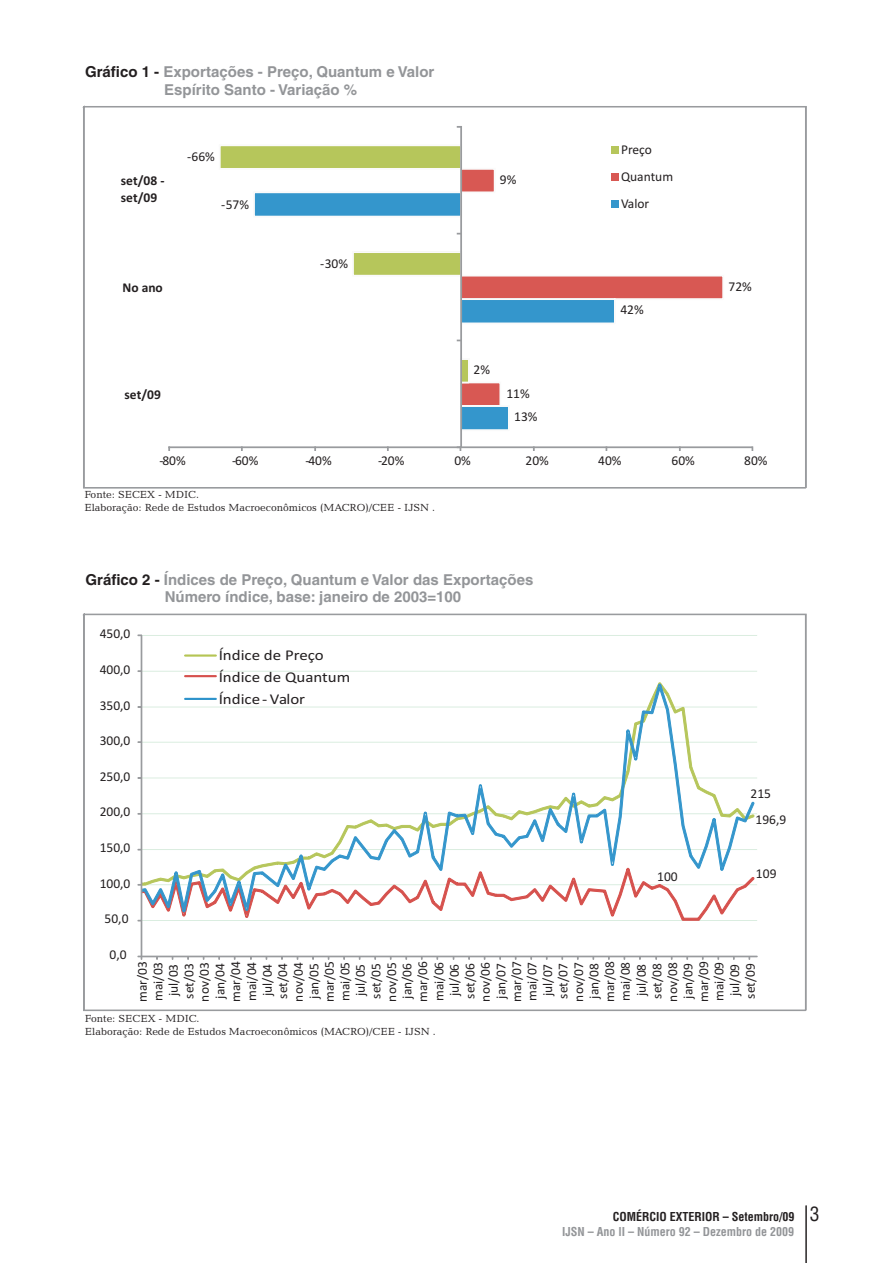
<style>
.page{position:relative;width:893px;height:1263px;background:#fff}
.page>*{position:absolute;margin:0;border:0;box-sizing:border-box;transform-origin:0 0}
.t1{font:700 15px/17.9px "Helvetica LT";color:#939598;text-align:center}
.t2{font:15px "Calibri";color:#231f20;scale:1.13 1}
.t3{font:13.5px "Calibri";color:#231f20}
.t4{font:700 13.5px/16.5px "Calibri";color:#231f20}
.t5{font:700 condensed 12px/15.9px "Helvetica LT";color:#939598}
.t6{font:10.5px/12.6px "Candida BT";color:#231f20}
.s1{color:#231f20}
.s2{font-weight:400;font-size:19.5px;color:#231f20}
</style>
<div class="page">
<hr style="left:806px;top:1205px;width:1px;height:58px;background:#231f20">
<svg style="left:83px;top:106px;width:723px;height:382px"></svg>
<svg style="left:83px;top:614px;width:723px;height:397px"></svg>
<svg style="left:168px;top:126px;width:585px;height:325px"></svg>
<svg style="left:137px;top:634px;width:621px;height:326px"></svg>
<p class="t1" style="left:85px;top:64px;width:351px"><span class="s1">Gráfico 1 -</span> Exportações - Preço, Quantum e Valor<br>Espírito Santo - Variação %</p>
<p class="t4" style="left:121px;top:173px;width:45px">set/08 - set/09</p>
<p class="t3" style="left:187px;top:151px;width:29px">-66%</p>
<p class="t3" style="left:221px;top:199px;width:30px">-57%</p>
<p class="t4" style="left:122px;top:281px;width:42px">No ano</p>
<p class="t3" style="left:320px;top:258px;width:29px">-30%</p>
<p class="t3" style="left:500px;top:174px;width:18px">9%</p>
<p class="t3" style="left:474px;top:363px;width:18px">2%</p>
<p class="t4" style="left:125px;top:387px;width:38px">set/09</p>
<p class="t3" style="left:506px;top:388px;width:25px">11%</p>
<p class="t3" style="left:514px;top:411px;width:25px">13%</p>
<p class="t3" style="left:160px;top:455px;width:28px">-80%</p>
<p class="t3" style="left:232px;top:455px;width:28px">-60%</p>
<p class="t3" style="left:306px;top:455px;width:28px">-40%</p>
<p class="t3" style="left:378px;top:455px;width:28px">-20%</p>
<p class="t3" style="left:454px;top:455px;width:18px">0%</p>
<p class="t3" style="left:526px;top:455px;width:25px">20%</p>
<p class="t6" style="left:84px;top:489px;width:352px">Fonte: SECEX - MDIC.<br>Elaboração: Rede de Estudos Macroeconômicos (MACRO)/CEE - IJSN .</p>
<p class="t1" style="left:86px;top:571px;width:449px"><span class="s1">Gráfico 2 -</span> Índices de Preço, Quantum e Valor das Exportações<br>Número índice, base: janeiro de 2003=100</p>
<p class="t3" style="left:100px;top:628px;width:32px">450,0</p>
<p class="t3" style="left:100px;top:664px;width:32px">400,0</p>
<p class="t3" style="left:100px;top:699px;width:32px">350,0</p>
<p class="t3" style="left:100px;top:734px;width:32px">300,0</p>
<p class="t3" style="left:100px;top:770px;width:32px">250,0</p>
<p class="t3" style="left:100px;top:806px;width:32px">200,0</p>
<p class="t3" style="left:100px;top:842px;width:32px">150,0</p>
<p class="t3" style="left:100px;top:878px;width:32px">100,0</p>
<p class="t3" style="left:105px;top:913px;width:25px">50,0</p>
<p class="t2" style="left:219px;top:649px;width:95px">Índice de Preço</p>
<p class="t2" style="left:219px;top:670px;width:118px">Índice de Quantum</p>
<p class="t2" style="left:219px;top:693px;width:78px">Índice-Valor</p>
<p class="t3" style="left:621px;top:143px;width:33px">Preço</p>
<p class="t3" style="left:621px;top:170px;width:54px">Quantum</p>
<p class="t3" style="left:621px;top:198px;width:30px">Valor</p>
<p class="t3" style="left:620px;top:304px;width:25px">42%</p>
<p class="t3" style="left:729px;top:281px;width:25px">72%</p>
<p class="t3" style="left:598px;top:455px;width:25px">40%</p>
<p class="t3" style="left:672px;top:455px;width:25px">60%</p>
<p class="t3" style="left:744px;top:455px;width:25px">80%</p>
<p class="t3" style="left:657px;top:871px;width:22px">100</p>
<p class="t3" style="left:750px;top:787px;width:22px">215</p>
<p class="t3" style="left:756px;top:814px;width:32px">196,9</p>
<p class="t3" style="left:756px;top:868px;width:22px">109</p>
<p class="t3" style="left:110px;top:949px;width:19px">0,0</p>
<p class="t3" style="left:230px;top:1002px;width:42px;rotate:-90deg">mar/04</p>
<p class="t3" style="left:417px;top:1002px;width:42px;rotate:-90deg">mar/06</p>
<p class="t3" style="left:604px;top:1002px;width:42px;rotate:-90deg">mar/08</p>
<p class="t3" style="left:246px;top:1001px;width:41px;rotate:-90deg">mai/04</p>
<p class="t3" style="left:511px;top:1002px;width:42px;rotate:-90deg">mar/07</p>
<p class="t3" style="left:698px;top:1002px;width:42px;rotate:-90deg">mar/09</p>
<p class="t3" style="left:433px;top:1001px;width:41px;rotate:-90deg">mai/06</p>
<p class="t3" style="left:620px;top:1001px;width:41px;rotate:-90deg">mai/08</p>
<p class="t3" style="left:324px;top:1002px;width:42px;rotate:-90deg">mar/05</p>
<p class="t3" style="left:526px;top:1001px;width:41px;rotate:-90deg">mai/07</p>
<p class="t3" style="left:137px;top:1002px;width:42px;rotate:-90deg">mar/03</p>
<p class="t3" style="left:713px;top:1001px;width:41px;rotate:-90deg">mai/09</p>
<p class="t3" style="left:339px;top:1001px;width:41px;rotate:-90deg">mai/05</p>
<p class="t3" style="left:152px;top:1001px;width:41px;rotate:-90deg">mai/03</p>
<p class="t3" style="left:293px;top:1001px;width:40px;rotate:-90deg">nov/04</p>
<p class="t3" style="left:480px;top:1001px;width:40px;rotate:-90deg">nov/06</p>
<p class="t3" style="left:667px;top:1001px;width:40px;rotate:-90deg">nov/08</p>
<p class="t3" style="left:573px;top:1001px;width:40px;rotate:-90deg">nov/07</p>
<p class="t3" style="left:386px;top:1001px;width:40px;rotate:-90deg">nov/05</p>
<p class="t3" style="left:199px;top:1001px;width:40px;rotate:-90deg">nov/03</p>
<p class="t3" style="left:214px;top:999px;width:37px;rotate:-90deg">jan/04</p>
<p class="t3" style="left:401px;top:999px;width:37px;rotate:-90deg">jan/06</p>
<p class="t3" style="left:588px;top:999px;width:37px;rotate:-90deg">jan/08</p>
<p class="t3" style="left:495px;top:999px;width:37px;rotate:-90deg">jan/07</p>
<p class="t3" style="left:682px;top:999px;width:37px;rotate:-90deg">jan/09</p>
<p class="t3" style="left:277px;top:999px;width:37px;rotate:-90deg">set/04</p>
<p class="t3" style="left:308px;top:999px;width:37px;rotate:-90deg">jan/05</p>
<p class="t3" style="left:464px;top:999px;width:37px;rotate:-90deg">set/06</p>
<p class="t3" style="left:651px;top:999px;width:37px;rotate:-90deg">set/08</p>
<p class="t3" style="left:262px;top:996px;width:34px;rotate:-90deg">jul/04</p>
<p class="t3" style="left:557px;top:999px;width:37px;rotate:-90deg">set/07</p>
<p class="t3" style="left:744px;top:999px;width:37px;rotate:-90deg">set/09</p>
<p class="t3" style="left:449px;top:996px;width:34px;rotate:-90deg">jul/06</p>
<p class="t3" style="left:636px;top:996px;width:34px;rotate:-90deg">jul/08</p>
<p class="t3" style="left:370px;top:999px;width:37px;rotate:-90deg">set/05</p>
<p class="t3" style="left:183px;top:999px;width:37px;rotate:-90deg">set/03</p>
<p class="t3" style="left:542px;top:996px;width:34px;rotate:-90deg">jul/07</p>
<p class="t3" style="left:729px;top:996px;width:34px;rotate:-90deg">jul/09</p>
<p class="t3" style="left:355px;top:996px;width:34px;rotate:-90deg">jul/05</p>
<p class="t3" style="left:168px;top:996px;width:34px;rotate:-90deg">jul/03</p>
<p class="t6" style="left:85px;top:1013px;width:352px">Fonte: SECEX - MDIC.<br>Elaboração: Rede de Estudos Macroeconômicos (MACRO)/CEE - IJSN .</p>
<p class="t5" style="left:562px;top:1209px;width:259px;text-indent:51px"><span class="s1">COMÉRCIO EXTERIOR – Setembro/09</span> <span class="s2">3<br></span>IJSN – Ano lI – Número 92 – Dezembro de 2009</p>
</div>
